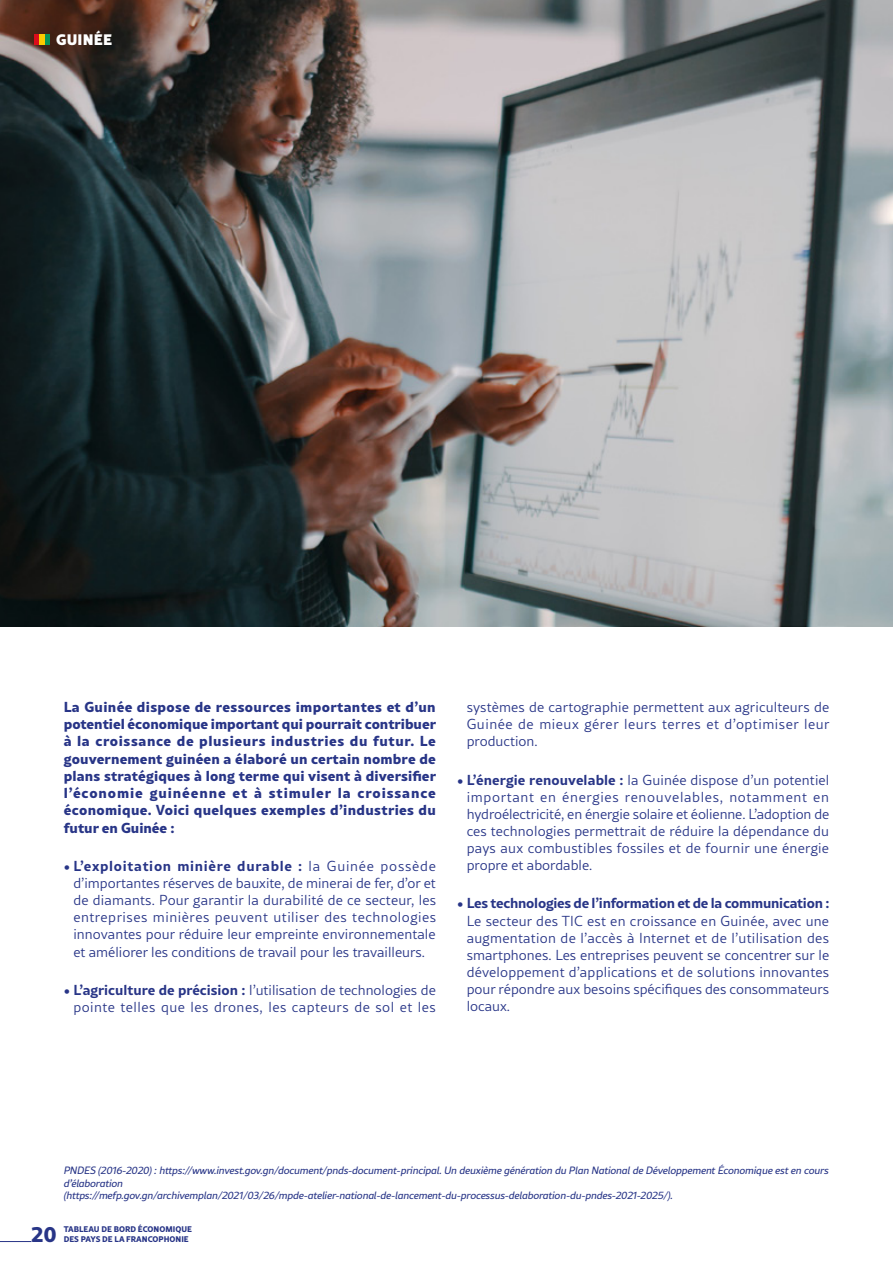
<style>
.page{position:relative;width:893px;height:1263px;background:#fff}
.page>*{position:absolute;margin:0;border:0;box-sizing:border-box;transform-origin:0 0}
.t1{font:800 21.6px "Rival Sans";color:#283587}
.Rubriquage{font:900 15px "Rival Sans";letter-spacing:.01em;color:#fff}
.BODY{font:300 14.25px/17.1px "Rival Sans";color:#283587;text-align:justify}
.Chapo_1{font:800 14.25px/17.2px "Rival Sans";letter-spacing:.025em;color:#283587;text-align:justify}
.BODY-2{font:300 14.25px/17.1px "Rival Sans";letter-spacing:.035em;color:#283587;text-align:right}
.Notes_bas_de_page{font:italic 10.5px/12.6px "Rival Sans";letter-spacing:-.02em;color:#283587}
.t2{font:800 8.1px "Rival Sans";color:#283587}
.s1{font-weight:700}
</style>
<div class="page">
<img style="left:0;top:0;width:893px;height:626px">
<div style="left:34px;top:35px;width:16px;height:10px;background:#079359"></div>
<div style="left:34px;top:35px;width:6px;height:10px;background:#db0d1b"></div>
<div style="left:40px;top:35px;width:5px;height:10px;background:#fbca00"></div>
<hr style="left:0;top:1241px;width:31px;height:1px;background:#283587">
<p class="Rubriquage" style="left:56px;top:27px;width:57px">GUINÉE</p>
<p class="Chapo_1" style="left:64px;top:697px;width:374px">La Guinée dispose de ressources importantes et d’un potentiel économique important qui pourrait contribuer à la croissance de plusieurs industries du futur. Le gouvernement guinéen a élaboré un certain nombre de plans stratégiques à long terme qui visent à diversifier l’économie guinéenne et à stimuler la croissance économique. Voici quelques exemples d’industries du futur en Guinée :</p>
<p class="BODY" style="left:73px;top:857px;width:364px;text-indent:-10px"><span class="s1">• L’exploitation minière durable :</span> la Guinée possède d’importantes réserves de bauxite, de minerai de fer, d’or et de diamants. Pour garantir la durabilité de ce secteur, les entreprises minières peuvent utiliser des technologies innovantes pour réduire leur empreinte environnementale et améliorer les conditions de travail pour les travailleurs.</p>
<p class="BODY-2" style="left:64px;top:981px;width:374px"><span class="s1">• L’agriculture de précision :</span> l’utilisation de technologies de pointe telles que les drones, les capteurs de sol et les</p>
<p class="BODY" style="left:467px;top:698px;width:364px">systèmes de cartographie permettent aux agriculteurs de Guinée de mieux gérer leurs terres et d’optimiser leur production.</p>
<p class="BODY" style="left:467px;top:771px;width:364px;text-indent:-10px"><span class="s1">• L’énergie renouvelable :</span> la Guinée dispose d’un potentiel important en énergies renouvelables, notamment en hydroélectricité, en énergie solaire et éolienne. L’adoption de ces technologies permettrait de réduire la dépendance du pays aux combustibles fossiles et de fournir une énergie propre et abordable.</p>
<p class="BODY" style="left:467px;top:895px;width:364px;text-indent:-10px"><span class="s1">• Les technologies de l’information et de la communication :<br></span>Le secteur des TIC est en croissance en Guinée, avec une augmentation de l’accès à Internet et de l’utilisation des smartphones. Les entreprises peuvent se concentrer sur le développement d’applications et de solutions innovantes pour répondre aux besoins spécifiques des consommateurs locaux.</p>
<p class="Notes_bas_de_page" style="left:64px;top:1164px;width:766px">PNDES (2016-2020) : https://www.invest.gov.gn/document/pnds-document-principal. Un deuxième génération du Plan National de Développement Économique est en cours d’élaboration</p>
<p class="Notes_bas_de_page" style="left:64px;top:1189px;width:611px">(https://mefp.gov.gn/archivemplan/2021/03/26/mpde-atelier-national-de-lancement-du-processus-delaboration-du-pndes-2021-2025/).</p>
<p class="t2" style="left:64px;top:1223px;width:130px">TABLEAU DE BORD ÉCONOMIQUE</p>
<h1 class="t1" style="left:31px;top:1217px;width:27px">20</h1>
<p class="t2" style="left:64px;top:1232px;width:127px">DES PAYS DE LA FRANCOPHONIE</p>
</div>
